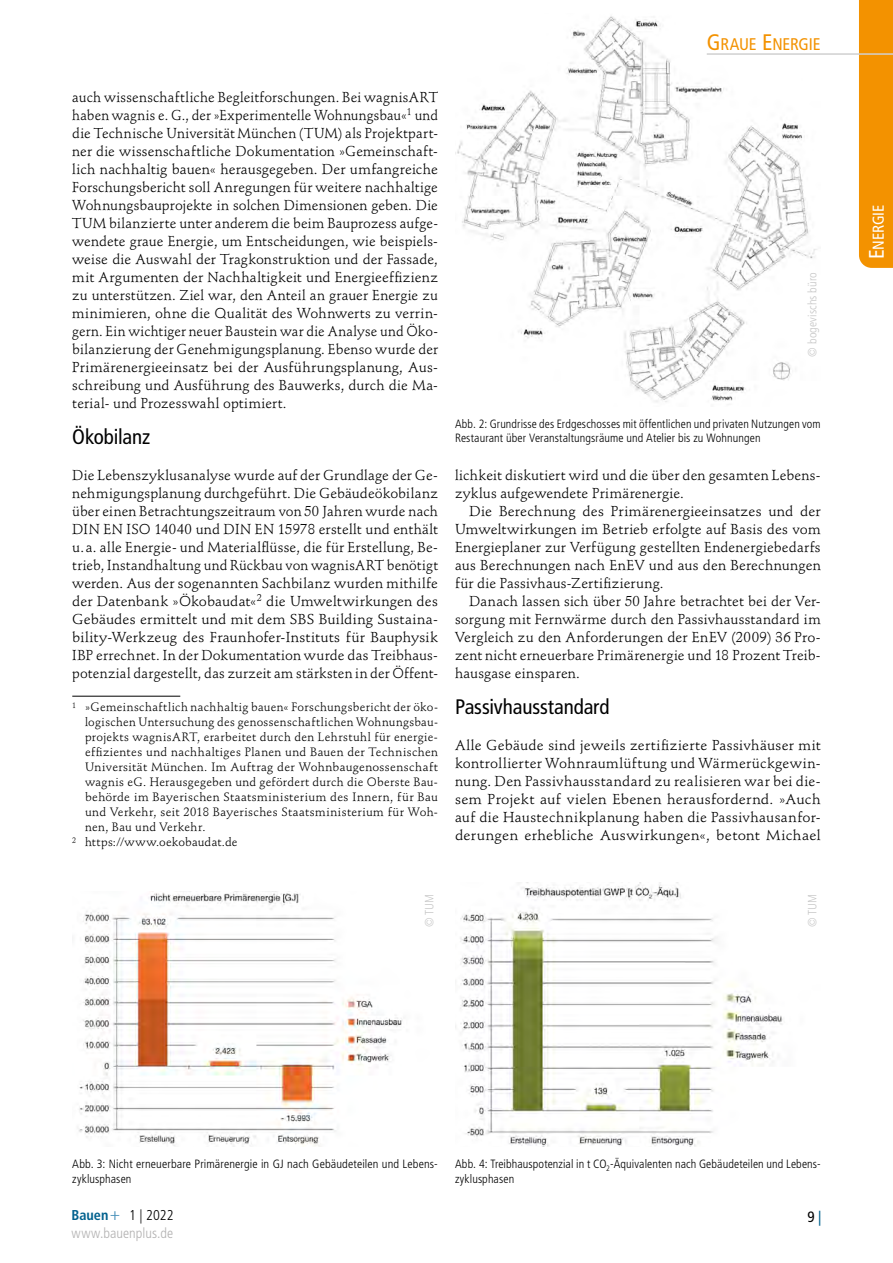
<style>
.page{position:relative;width:893px;height:1263px;background:#fff}
.page>*{position:absolute;margin:0;border:0;box-sizing:border-box;transform-origin:0 0}
.Ü_14pt{font:condensed 21px "Frutiger LT Std";letter-spacing:-.005em;color:#000}
.t1{font:condensed 16.8px "Frutiger LT Std";letter-spacing:-.005em;color:#f39200}
.t2{font:condensed 15.75px "Frutiger LT Std";letter-spacing:-.005em;color:#fff}
.t3{font:condensed 15px "Frutiger LT Std";color:#000}
.Grundschrift_ohne_Ei{font:14.25px/18px "Stempel Schneidler Std";letter-spacing:.015em;color:#000;text-align:justify}
.Grundschrift_mit_Ein{font:14.25px/18px "Stempel Schneidler Std";letter-spacing:.01em;color:#000;text-align:justify}
.t4{font:300 condensed 14.25px "Frutiger LT Std";letter-spacing:.005em;color:#b3b2b2}
.t5{font:300 condensed 14.25px "Frutiger LT Std";color:#000}
.Fussnote{font:12px/15px "Stempel Schneidler Std";letter-spacing:.025em;color:#000;text-align:justify}
.Info_Legende{font:300 condensed 12px/14.4px "Frutiger LT Std";letter-spacing:.01em;color:#000}
.Copyright_grau{font:300 condensed 12px "Frutiger LT Std";letter-spacing:.015em;color:#c6c6c6}
.s1{font-size:22.5px}
.s2{font-size:21px}
.s3{font-weight:700;color:#00618e}
.s4{font-family:"Minion Pro";font-weight:400;font-stretch:normal;font-size:18px;color:#4a91ba}
.s5{color:#00618e}
</style>
<div class="page">
<div style="left:859px;top:0;width:34px;height:268px;background:#f39200"></div>
<hr style="left:707px;top:53px;width:186px;height:2px;background:#d0d0d0">
<hr style="left:72px;top:696px;width:108px;height:1px;background:#000">
<img style="left:455px;top:16px;width:366px;height:386px">
<img style="left:79px;top:891px;width:324px;height:255px">
<img style="left:455px;top:882px;width:328px;height:264px">
<p class="Grundschrift_ohne_Ei" style="left:72px;top:88px;width:367px">auch wissenschaftliche Begleitforschungen. Bei wagnisART haben wagnis e. G., der »Experimentelle Wohnungsbau«<sup>1</sup> und die Technische Universität München (TUM) als Projektpart&shy;ner die wissenschaftliche Dokumentation »Gemeinschaft&shy;lich nachhaltig bauen« herausgegeben. Der umfangreiche Forschungsbericht soll Anregungen für weitere nachhaltige Wohnungsbauprojekte in solchen Dimensionen geben. Die TUM bilanzierte unter anderem die beim Bauprozess aufge&shy;wendete graue Energie, um Entscheidungen, wie beispiels&shy;weise die Auswahl der Tragkonstruktion und der Fassade, mit Argumenten der Nachhaltigkeit und Energieeffizienz zu unterstützen. Ziel war, den Anteil an grauer Energie zu minimieren, ohne die Qualität des Wohnwerts zu verrin&shy;gern. Ein wichtiger neuer Baustein war die Analyse und Öko&shy;bilanzierung der Genehmigungsplanung. Ebenso wurde der Primärenergieeinsatz bei der Ausführungsplanung, Aus&shy;schreibung und Ausführung des Bauwerks, durch die Ma&shy;terial- und Prozesswahl optimiert.</p>
<p class="Ü_14pt" style="left:72px;top:424px;width:80px">Ökobilanz</p>
<p class="Grundschrift_ohne_Ei" style="left:72px;top:466px;width:367px">Die Lebenszyklusanalyse wurde auf der Grundlage der Ge&shy;nehmigungsplanung durchgeführt. Die Gebäudeökobilanz über einen Betrachtungszeitraum von 50 Jahren wurde nach DIN EN ISO 14040 und DIN EN 15978 erstellt und enthält u.a. alle Energie- und Materialflüsse, die für Erstellung, Be&shy;trieb, Instandhaltung und Rückbau von wagnisART benötigt werden. Aus der sogenannten Sachbilanz wurden mithilfe der Datenbank »Ökobaudat«<sup>2</sup> die Umweltwirkungen des Gebäudes ermittelt und mit dem SBS Building Sustaina&shy;bility-Werkzeug des Fraunhofer-Instituts für Bauphysik IBP errechnet. In der Dokumentation wurde das Treibhaus&shy;potenzial dargestellt, das zurzeit am stärksten in der Öffent-</p>
<p class="Fussnote" style="left:85px;top:700px;width:354px;text-indent:-13px"><sup>1</sup> »Gemeinschaftlich nachhaltig bauen« Forschungsbericht der öko&shy;logischen Untersuchung des genossenschaftlichen Wohnungsbau&shy;projekts wagnisART, erarbeitet durch den Lehrstuhl für energie&shy;effizientes und nachhaltiges Planen und Bauen der Technischen Universität München. Im Auftrag der Wohnbaugenossenschaft wagnis eG. Herausgegeben und gefördert durch die Oberste Bau&shy;behörde im Bayerischen Staatsministerium des Innern, für Bau und Verkehr, seit 2018 Bayerisches Staatsministerium für Woh&shy;nen, Bau und Verkehr.</p>
<p class="Fussnote" style="left:72px;top:835px;width:167px"><sup>2</sup> https://www.oekobaudat.de</p>
<p class="t1" style="left:707px;top:35px;width:115px"><span class="s1">G</span>RAUE <span class="s1">E</span>NERGIE</p>
<p class="Copyright_grau" style="left:805px;top:357px;width:86px;rotate:-90deg">© bogevischs büro</p>
<p class="Info_Legende" style="left:455px;top:417px;width:367px">Abb. 2: Grundrisse des Erdgeschosses mit öffentlichen und privaten Nutzungen vom<br>Restaurant über Veranstaltungsräume und Atelier bis zu Wohnungen</p>
<p class="Grundschrift_ohne_Ei" style="left:455px;top:466px;width:366px">lichkeit diskutiert wird und die über den gesamten Lebens&shy;zyklus aufgewendete Primärenergie.</p>
<p class="Grundschrift_mit_Ein" style="left:455px;top:502px;width:367px;text-indent:14px">Die Berechnung des Primärenergieeinsatzes und der Umweltwirkungen im Betrieb erfolgte auf Basis des vom Energieplaner zur Verfügung gestellten Endenergiebedarfs aus Berechnungen nach EnEV und aus den Berechnungen für die Passivhaus-Zertifizierung.</p>
<p class="Grundschrift_mit_Ein" style="left:455px;top:592px;width:367px;text-indent:14px">Danach lassen sich über 50 Jahre betrachtet bei der Ver&shy;sorgung mit Fernwärme durch den Passivhausstandard im Vergleich zu den Anforderungen der EnEV (2009) 36 Pro&shy;zent nicht erneuerbare Primärenergie und 18 Prozent Treib&shy;hausgase einsparen.</p>
<p class="Ü_14pt" style="left:455px;top:694px;width:156px">Passivhausstandard</p>
<p class="Grundschrift_ohne_Ei" style="left:455px;top:736px;width:367px">Alle Gebäude sind jeweils zertifizierte Passivhäuser mit kontrollierter Wohnraumlüftung und Wärmerückgewin&shy;nung. Den Passivhausstandard zu realisieren war bei die&shy;sem Projekt auf vielen Ebenen herausfordernd. »Auch auf die Haustechnikplanung haben die Passivhausanfor&shy;derungen erhebliche Auswirkungen«, betont Michael</p>
<p class="Copyright_grau" style="left:423px;top:927px;width:35px;rotate:-90deg">© TUM</p>
<p class="Copyright_grau" style="left:805px;top:927px;width:35px;rotate:-90deg">© TUM</p>
<p class="t2" style="left:869px;top:259px;width:54px;rotate:-90deg"><span class="s2">E</span>NERGIE</p>
<p class="Info_Legende" style="left:72px;top:1157px;width:367px">Abb. 3: Nicht erneuerbare Primärenergie in GJ nach Gebäudeteilen und Lebens&shy;zyklusphasen</p>
<p class="Info_Legende" style="left:455px;top:1157px;width:367px">Abb. 4: Treibhauspotenzial in t CO<sub>2</sub>-Äquivalenten nach Gebäudeteilen und Lebens&shy;zyklusphasen</p>
<p class="t5" style="left:72px;top:1207px;width:104px"><span class="s3">Bauen</span><span class="s4">+</span> 1 | 2022</p>
<p class="t3" style="left:807px;top:1208px;width:16px">9<span class="s5">|</span></p>
<p class="t4" style="left:72px;top:1225px;width:103px">www.bauenplus.de</p>
</div>
